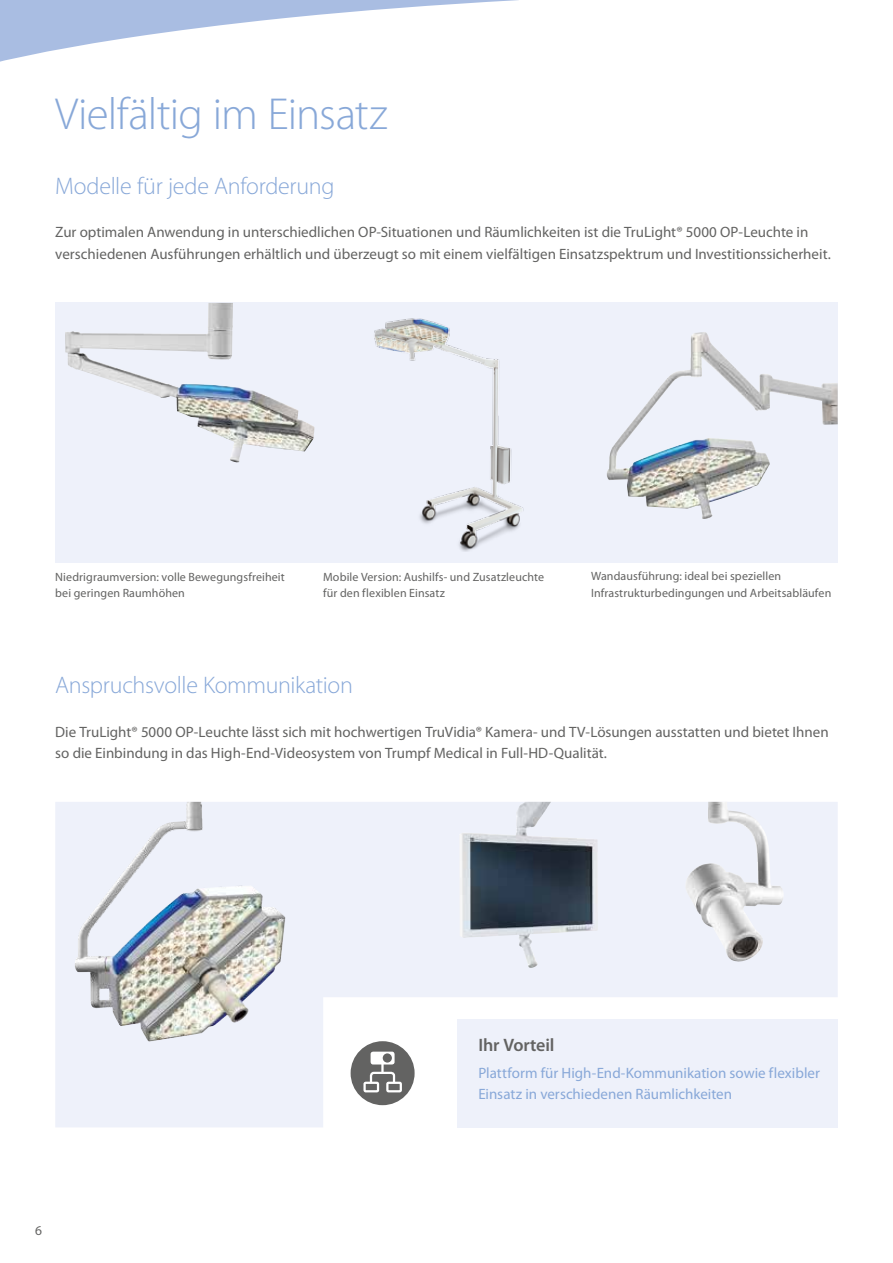
<style>
.page{position:relative;width:893px;height:1263px;background:#fff}
.page>*{position:absolute;margin:0;border:0;box-sizing:border-box;transform-origin:0 0}
.t1{font:300 45px "Myriad Pro";letter-spacing:-.02em;color:#88a8d8}
.t2{font:300 24px "Myriad Pro";letter-spacing:-.015em;color:#88a8d8}
.t3{font:600 18px "Myriad Pro";letter-spacing:-.005em;color:#636362}
.t4{font:15px/21.8px "Myriad Pro";color:#636362}
.t5{font:15px/21px "Myriad Pro";color:#88a8d8}
.t6{font:13.5px "Myriad Pro";color:#636362}
.t7{font:12px/16.5px "Myriad Pro";letter-spacing:.01em;color:#636362}
</style>
<div class="page">
<svg style="left:0;top:0;width:519px;height:62px"></svg>
<div style="left:55px;top:303px;width:783px;height:260px;background:#eef1fa"></div>
<img style="left:607px;top:332px;width:163px;height:187px">
<svg style="left:55px;top:802px;width:783px;height:325px;background:#e8ebf1"></svg>
<img style="left:148px;top:802px;width:39px;height:37px">
<img style="left:459px;top:802px;width:139px;height:166px">
<img style="left:685px;top:802px;width:99px;height:160px">
<div style="left:457px;top:1019px;width:381px;height:108px;background:#eef1fa"></div>
<div style="left:351px;top:1041px;width:64px;height:64px;background:#636362;border-radius:50%"></div>
<svg style="left:369px;top:1071px;width:27px;height:13px"></svg>
<hr style="left:381px;top:1056px;width:3px;height:17px;background:#fff">
<div style="left:363px;top:1082px;width:16px;height:10px;border:2px solid #fff"></div>
<div style="left:386px;top:1082px;width:16px;height:10px;border:2px solid #fff"></div>
<div style="left:371px;top:1051px;width:24px;height:13px;background:#fff;border-radius:3px"></div>
<div style="left:383px;top:1053px;width:9px;height:9px;background:#636362;border-radius:50%"></div>
<img style="left:374px;top:318px;width:150px;height:233px">
<img style="left:65px;top:303px;width:249px;height:160px">
<h1 class="t1" style="left:55px;top:89px;width:334px">Vielfältig im Einsatz</h1>
<h2 class="t2" style="left:55px;top:173px;width:281px">Modelle für jede Anforderung</h2>
<p class="t4" style="left:55px;top:222px;width:777px">Zur optimalen Anwendung in unterschiedlichen OP-Situationen und Räumlichkeiten ist die TruLight® 5000 OP-Leuchte in verschiedenen Ausführungen erhältlich und überzeugt so mit einem vielfältigen Einsatzspektrum und Investitionssicherheit.</p>
<p class="t7" style="left:55px;top:569px;width:231px">Niedrigraumversion: volle Bewegungsfreiheit bei geringen Raumhöhen</p>
<p class="t7" style="left:323px;top:569px;width:223px">Mobile Version: Aushilfs- und Zusatzleuchte für den flexiblen Einsatz</p>
<p class="t7" style="left:591px;top:568px;width:242px">Wandausführung: ideal bei speziellen<br>Infrastrukturbedingungen und Arbeitsabläufen</p>
<h2 class="t2" style="left:55px;top:672px;width:299px">Anspruchsvolle Kommunikation</h2>
<p class="t4" style="left:55px;top:721px;width:775px">Die TruLight® 5000 OP-Leuchte lässt sich mit hochwertigen TruVidia® Kamera- und TV-Lösungen ausstatten und bietet Ihnen so die Einbindung in das High-End-Videosystem von Trumpf Medical in Full-HD-Qualität.</p>
<p class="t6" style="left:35px;top:1223px;width:8px">6</p>
<p class="t3" style="left:478px;top:1035px;width:78px">Ihr Vorteil</p>
<p class="t5" style="left:478px;top:1063px;width:343px">Plattform für High-End-Kommunikation sowie flexibler<br>Einsatz in verschiedenen Räumlichkeiten</p>
</div>
